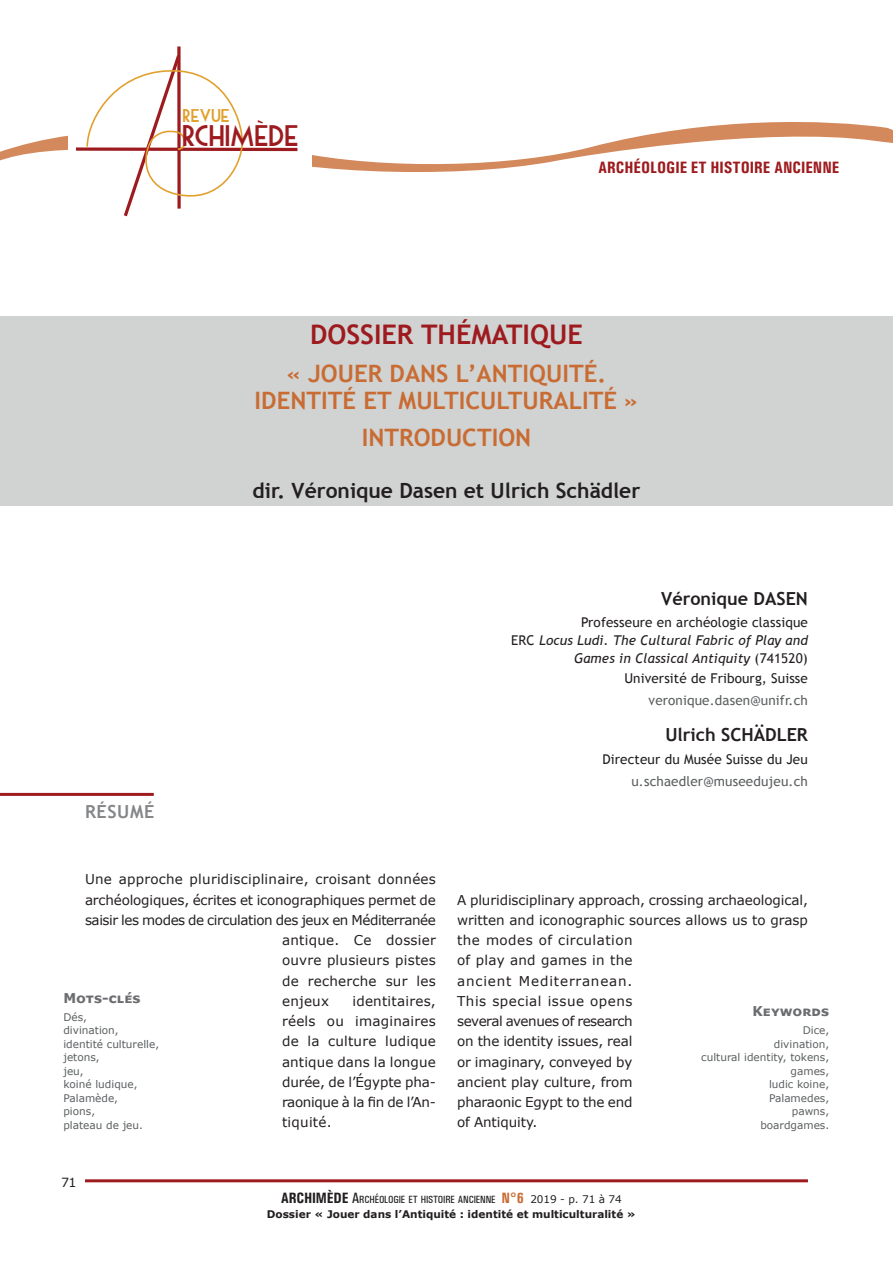
<style>
.page{position:relative;width:893px;height:1263px;background:#fff}
.page>*{position:absolute;margin:0;border:0;box-sizing:border-box;transform-origin:0 0}
.t1{font:28.95px "Mouse Deco";letter-spacing:-.115em;color:#9d1b1f}
.t2{font:700 27px "Trebuchet MS";color:#9d1b1e}
.t3{font:700 24px/27px "Trebuchet MS";color:#c86c33;text-align:center}
.t4{font:700 21px "Trebuchet MS";color:#231f20}
.t5{font:700 18px "Trebuchet MS";color:#231f20}
.t6{font:700 18px "Trebuchet MS";letter-spacing:.035em;color:#848689}
.t7{font:18px "Mouse Deco";letter-spacing:-.125em;color:#e1a02e}
.t8{font:700 condensed 16.5px "Univers";color:#9d1b1e}
.t9{font:13.5px/20.2px "Verdana";letter-spacing:-.005em;color:#231f20}
.t10{font:italic 13.5px/18px "Trebuchet MS";letter-spacing:.01em;color:#231f20;text-align:right}
.t11{font:13.5px "Verdana";letter-spacing:.02em;color:#231f20}
.t12{font:13.5px "Trebuchet MS";letter-spacing:.01em;color:#231f20}
.t13{font:13.5px "Trebuchet MS";letter-spacing:.01em;color:#5b5f60}
.t14{font:13.5px "Verdana";letter-spacing:-.03em;color:#231f20}
.t15{font:13.5px "Verdana";letter-spacing:.015em;color:#231f20}
.t16{font:700 13.5px "Verdana";color:#6c6d70}
.t17{font:12.6px "Verdana";color:#231f20}
.t18{font:10.5px/13.5px "Verdana";color:#5b5f60}
.t19{font:700 10.5px "Verdana";color:#231f20}
.t20{font:500 10.5px "Univers Condensed";letter-spacing:-.015em;color:#231f20}
.s1{font-style:normal}
.s2{font-family:"Univers";font-weight:700;font-stretch:condensed;font-size:15px}
.s3{font-size:15px}
.s4{font-family:"Univers";font-weight:700;font-stretch:condensed;font-size:15px;color:#c86c33}
.s5{font-family:"Verdana";font-weight:400}
</style>
<div class="page">
<svg style="left:0;top:122px;width:893px;height:50px"></svg>
<hr style="left:85px;top:1179px;width:723px;height:3px;background:#9d1b1e">
<div style="left:68px;top:39px;width:243px;height:178px;background:#fff"></div>
<svg style="left:76px;top:147px;width:221px;height:4px"></svg>
<svg style="left:86px;top:46px;width:159px;height:171px"></svg>
<div style="left:0;top:316px;width:893px;height:190px;background:#d1d2d2"></div>
<hr style="left:0;top:793px;width:154px;height:3px;background:#9d1b1e">
<h3 class="t7" style="left:182px;top:107px;width:51px">REVUE</h3>
<h1 class="t1" style="left:181px;top:122px;width:121px">RCHIMEDE</h1>
<p class="t8" style="left:598px;top:157px;width:243px">ARCHÉOLOGIE ET HISTOIRE ANCIENNE</p>
<h2 class="t2" style="left:310px;top:318px;width:274px">DOSSIER THÉMATIQUE</h2>
<h3 class="t3" style="left:255px;top:360px;width:385px">« JOUER DANS L’ANTIQUITÉ.<br>IDENTITÉ ET MULTICULTURALITÉ »</h3>
<h3 class="t3" style="left:362px;top:424px;width:171px">INTRODUCTION</h3>
<h3 class="t4" style="left:253px;top:477px;width:389px">dir. Véronique Dasen et Ulrich Schädler</h3>
<h3 class="t6" style="left:85px;top:801px;width:71px">RÉSUMÉ</h3>
<h3 class="t5" style="left:661px;top:587px;width:148px">Véronique DASEN</h3>
<p class="t10" style="left:511px;top:613px;width:298px"><span class="s1">Professeure en archéologie classique<br>ERC</span> Locus Ludi. The Cultural Fabric of Play and<br>Games in Classical Antiquity <span class="s1">(741520)</span></p>
<p class="t12" style="left:624px;top:670px;width:185px">Université de Fribourg, Suisse</p>
<p class="t13" style="left:649px;top:692px;width:161px">veronique.dasen@unifr.ch</p>
<h3 class="t5" style="left:665px;top:724px;width:144px">Ulrich SCHÄDLER</h3>
<p class="t12" style="left:602px;top:750px;width:207px">Directeur du Musée Suisse du Jeu</p>
<p class="t13" style="left:631px;top:772px;width:178px">u.schaedler@museedujeu.ch</p>
<p class="t11" style="left:85px;top:870px;width:352px">Une approche pluridisciplinaire, croisant données</p>
<p class="t9" style="left:85px;top:889px;width:352px">archéologiques, écrites et iconographiques permet de</p>
<p class="t14" style="left:85px;top:911px;width:352px">saisir les modes de circulation des jeux en Méditerranée</p>
<p class="t11" style="left:282px;top:931px;width:155px">antique. Ce dossier</p>
<p class="t11" style="left:282px;top:951px;width:155px">ouvre plusieurs pistes</p>
<p class="t15" style="left:282px;top:971px;width:155px">de recherche sur les</p>
<p class="t9" style="left:282px;top:991px;width:48px">enjeux</p>
<p class="t16" style="left:63px;top:988px;width:79px">Mots-clés</p>
<p class="t18" style="left:63px;top:1010px;width:97px">Dés,<br>divination, identité culturelle, jetons,<br>jeu,<br>koiné ludique,<br>Palamède,<br>pions,<br>plateau de jeu.</p>
<p class="t9" style="left:282px;top:991px;width:155px;text-align:justify;text-indent:70px">identitaires, réels ou imaginaires de la culture ludique antique dans la longue durée, de l’Égypte pha&shy;raonique à la fin de l’An&shy;tiquité.</p>
<p class="t17" style="left:61px;top:1173px;width:17px">71</p>
<p class="t9" style="left:457px;top:889px;width:352px">A pluridisciplinary approach, crossing archaeological, written and iconographic sources allows us to grasp the modes of circulation<br>of play and games in the<br>ancient Mediterranean.<br>This special issue opens<br>several avenues of research<br>on the identity issues, real<br>or imaginary, conveyed by<br>ancient play culture, from<br>pharaonic Egypt to the end<br>of Antiquity.</p>
<p class="t16" style="left:752px;top:1002px;width:78px">Keywords</p>
<p class="t18" style="left:701px;top:1023px;width:129px;text-align:right">Dice,<br>divination,<br>cultural identity, tokens, games,<br>ludic koine,<br>Palamedes,<br>pawns,<br>boardgames.</p>
<p class="t20" style="left:281px;top:1193px;width:343px"><span class="s2">ARCHIMÈDE</span> <span class="s3">A</span>RCHÉOLOGIE ET HISTOIRE ANCIENNE <span class="s4">N°6</span> <span class="s5">2019 - p. 71 à 74</span></p>
<p class="t19" style="left:267px;top:1207px;width:371px">Dossier « Jouer dans l’Antiquité : identité et multiculturalité »</p>
</div>
